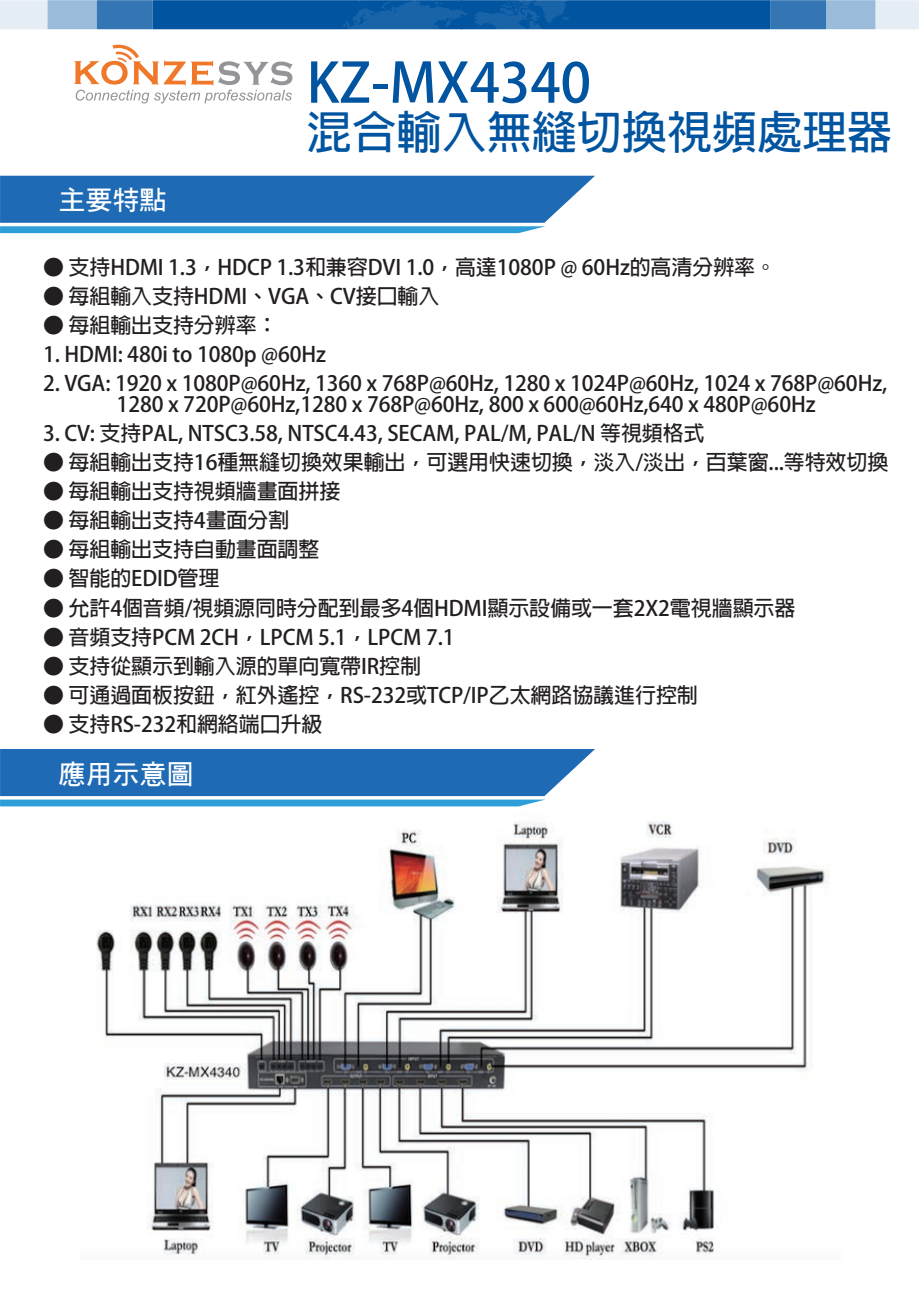
<style>
.page{position:relative;width:919px;height:1289px;background:#fff}
.page>*{position:absolute;margin:0;border:0;box-sizing:border-box;transform-origin:0 0}
.t1{font:700 54px "Adobe Fan Heiti Std";color:#0154a0}
.t2{font:700 45px "Adobe Fan Heiti Std";color:#0154a0}
.t3{font:27px "DF Hei W7 WINP BF";color:#fff}
.t4{font:700 21px/20.5px "Adobe Fan Heiti Std";letter-spacing:-.005em;color:#231f20;text-align:center}
</style>
<div class="page">
<svg style="left:74px;top:45px;width:218px;height:58px"></svg>
<div style="left:153px;top:0;width:309px;height:29px;background:#0154a0"></div>
<div style="left:97px;top:0;width:56px;height:29px;background:#3376b3"></div>
<div style="left:48px;top:0;width:49px;height:29px;background:#9abbd9"></div>
<div style="left:0;top:0;width:48px;height:29px;background:#e6eef5"></div>
<div style="left:461px;top:0;width:309px;height:29px;background:#0154a0"></div>
<div style="left:770px;top:0;width:56px;height:29px;background:#3376b3"></div>
<div style="left:826px;top:0;width:49px;height:29px;background:#9abbd9"></div>
<div style="left:875px;top:0;width:43px;height:29px;background:#e6eef5"></div>
<svg style="left:338px;top:0;width:231px;height:30px"></svg>
<svg style="left:0;top:176px;width:595px;height:57px;background:#387fc0"></svg>
<svg style="left:0;top:749px;width:595px;height:57px;background:#387fc0"></svg>
<img style="left:96px;top:821px;width:733px;height:438px">
<p class="t3" style="left:58px;top:187px;width:109px">主要特點</p>
<h1 class="t1" style="left:307px;top:50px;width:286px">KZ-MX4340</h1>
<h2 class="t2" style="left:307px;top:106px;width:587px">混合輸入無縫切換視頻處理器</h2>
<p class="t4" style="left:43px;top:257px;width:734px">● 支持HDMI 1.3，HDCP 1.3和兼容DVI 1.0，高達1080P @ 60Hz的高清分辨率。</p>
<p class="t4" style="left:43px;top:286px;width:398px">● 每組輸入支持HDMI、VGA、CV接口輸入</p>
<p class="t4" style="left:43px;top:316px;width:236px">● 每組輸出支持分辨率：</p>
<p class="t4" style="left:43px;top:345px;width:284px">1. HDMI: 480i to 1080p @60Hz</p>
<p class="t4" style="left:43px;top:374px;width:845px">2. VGA: 1920 x 1080P@60Hz, 1360 x 768P@60Hz, 1280 x 1024P@60Hz, 1024 x 768P@60Hz,<br>1280 x 720P@60Hz,1280 x 768P@60Hz, 800 x 600@60Hz,640 x 480P@60Hz</p>
<p class="t4" style="left:43px;top:423px;width:663px">3. CV: 支持PAL, NTSC3.58, NTSC4.43, SECAM, PAL/M, PAL/N 等視頻格式</p>
<p class="t4" style="left:43px;top:452px;width:846px">● 每組輸出支持16種無縫切換效果輸出，可選用快速切換，淡入/淡出，百葉窗...等特效切換</p>
<p class="t4" style="left:43px;top:481px;width:299px">● 每組輸出支持視頻牆畫面拼接</p>
<p class="t4" style="left:43px;top:511px;width:248px">● 每組輸出支持4畫面分割</p>
<p class="t4" style="left:43px;top:540px;width:278px">● 每組輸出支持自動畫面調整</p>
<p class="t4" style="left:43px;top:569px;width:178px">● 智能的EDID管理</p>
<p class="t4" style="left:43px;top:598px;width:754px">● 允許4個音頻/視頻源同時分配到最多4個HDMI顯示設備或一套2X2電視牆顯示器</p>
<p class="t4" style="left:43px;top:627px;width:413px">● 音頻支持PCM 2CH，LPCM 5.1，LPCM 7.1</p>
<p class="t4" style="left:43px;top:656px;width:379px">● 支持從顯示到輸入源的單向寬帶IR控制</p>
<p class="t4" style="left:43px;top:685px;width:656px">● 可通過面板按鈕，紅外遙控，RS-232或TCP/IP乙太網路協議進行控制</p>
<p class="t4" style="left:43px;top:714px;width:281px">● 支持RS-232和網絡端口升級</p>
<p class="t3" style="left:58px;top:760px;width:136px">應用示意圖</p>
</div>
